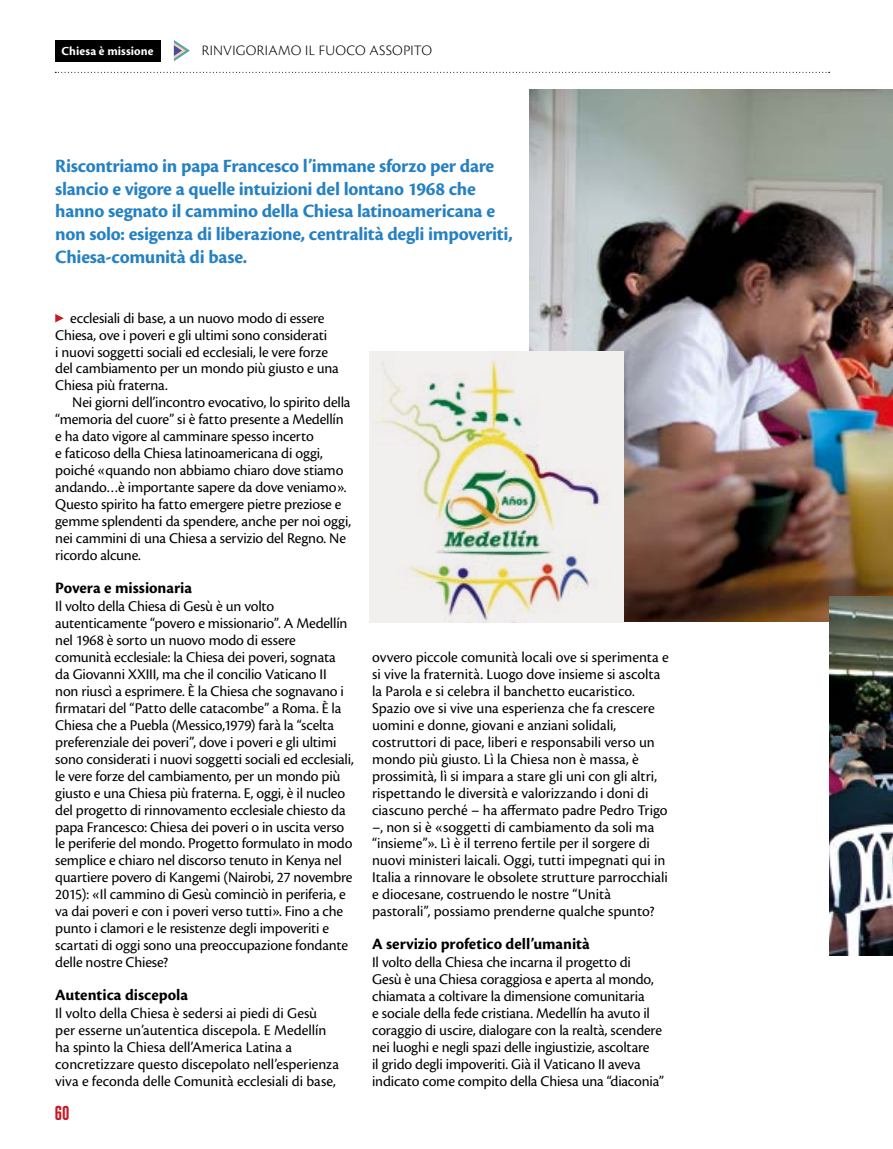
<style>
.page{position:relative;width:893px;height:1149px;background:#fff}
.page>*{position:absolute;margin:0;border:0;box-sizing:border-box;transform-origin:0 0}
.t1{font:300 20.25px "A Beckett";color:#c61a27}
.t2{font:700 19.5px/22.5px "Cronos Pro";letter-spacing:-.015em;color:#2581c4}
.t3{font:700 16.5px "Cronos Pro";color:#000}
.t4{font:15.45px/17px "Cronos Pro";letter-spacing:-.01em;color:#000}
.t5{font:300 15px "Cronos Pro";letter-spacing:.02em;color:#000}
.t6{font:700 12.75px "Cronos Pro";letter-spacing:.005em;color:#fff}
</style>
<div class="page">
<div style="left:55px;top:40px;width:106px;height:21px;background:#000"></div>
<svg style="left:174px;top:40px;width:16px;height:21px"></svg>
<svg style="left:55px;top:72px;width:775px;height:1px"></svg>
<img style="left:530px;top:89px;width:363px;height:532px">
<svg style="left:55px;top:314px;width:9px;height:8px"></svg>
<img style="left:829px;top:596px;width:64px;height:358px">
<img style="left:372px;top:351px;width:251px;height:271px">
<p class="t6" style="left:62px;top:43px;width:93px">Chiesa è missione</p>
<p class="t5" style="left:202px;top:42px;width:232px">RINVIGORIAMO IL FUOCO ASSOPITO</p>
<p class="t2" style="left:55px;top:155px;width:459px">Riscontriamo in papa Francesco l’immane sforzo per dare slancio e vigore a quelle intuizioni del lontano 1968 che hanno segnato il cammino della Chiesa latinoamericana e non solo: esigenza di liberazione, centralità degli impoveriti, Chiesa-comunità di base.</p>
<p class="t4" style="left:55px;top:309px;width:285px;text-indent:15px">ecclesiali di base, a un nuovo modo di essere Chiesa, ove i poveri e gli ultimi sono considerati<br>i nuovi soggetti sociali ed ecclesiali, le vere forze del cambiamento per un mondo più giusto e una Chiesa più fraterna.</p>
<p class="t4" style="left:55px;top:394px;width:297px;text-indent:17px">Nei giorni dell’incontro evocativo, lo spirito della “memoria del cuore” si è fatto presente a Medellín e ha dato vigore al camminare spesso incerto<br>e faticoso della Chiesa latinoamericana di oggi, poiché «quando non abbiamo chiaro dove stiamo andando…è importante sapere da dove veniamo».<br>Questo spirito ha fatto emergere pietre preziose e gemme splendenti da spendere, anche per noi oggi, nei cammini di una Chiesa a servizio del Regno. Ne ricordo alcune.</p>
<p class="t3" style="left:55px;top:577px;width:138px">Povera e missionaria</p>
<p class="t4" style="left:55px;top:597px;width:300px">Il volto della Chiesa di Gesù è un volto autenticamente “povero e missionario”. A Medellín nel 1968 è sorto un nuovo modo di essere comunità ecclesiale: la Chiesa dei poveri, sognata da Giovanni XXIII, ma che il concilio Vaticano II non riuscì a esprimere. È la Chiesa che sognavano i firmatari del “Patto delle catacombe” a Roma. È la Chiesa che a Puebla (Messico,1979) farà la “scelta preferenziale dei poveri”, dove i poveri e gli ultimi sono considerati i nuovi soggetti sociali ed ecclesiali, le vere forze del cambiamento, per un mondo più giusto e una Chiesa più fraterna. E, oggi, è il nucleo del progetto di rinnovamento ecclesiale chiesto da papa Francesco: Chiesa dei poveri o in uscita verso le periferie del mondo. Progetto formulato in modo semplice e chiaro nel discorso tenuto in Kenya nel quartiere povero di Kangemi (Nairobi, 27 novembre 2015): «Il cammino di Gesù cominciò in periferia, e va dai poveri e con i poveri verso tutti». Fino a che punto i clamori e le resistenze degli impoveriti e scartati di oggi sono una preoccupazione fondante delle nostre Chiese?</p>
<p class="t3" style="left:55px;top:984px;width:134px">Autentica discepola</p>
<p class="t4" style="left:55px;top:1004px;width:285px">Il volto della Chiesa è sedersi ai piedi di Gesù per esserne un’autentica discepola. E Medellín ha spinto la Chiesa dell’America Latina a concretizzare questo discepolato nell’esperienza viva e feconda delle Comunità ecclesiali di base,</p>
<h1 class="t1" style="left:55px;top:1100px;width:16px">60</h1>
<p class="t4" style="left:372px;top:648px;width:298px">ovvero piccole comunità locali ove si sperimenta e si vive la fraternità. Luogo dove insieme si ascolta la Parola e si celebra il banchetto eucaristico.<br>Spazio ove si vive una esperienza che fa crescere uomini e donne, giovani e anziani solidali, costruttori di pace, liberi e responsabili verso un mondo più giusto. Lì la Chiesa non è massa, è prossimità, lì si impara a stare gli uni con gli altri, rispettando le diversità e valorizzando i doni di ciascuno perché – ha affermato padre Pedro Trigo –, non si è «soggetti di cambiamento da soli ma “insieme”». Lì è il terreno fertile per il sorgere di nuovi ministeri laicali. Oggi, tutti impegnati qui in Italia a rinnovare le obsolete strutture parrocchiali e diocesane, costruendo le nostre “Unità pastorali”, possiamo prenderne qualche spunto?</p>
<p class="t3" style="left:372px;top:933px;width:219px">A servizio profetico dell’umanità</p>
<p class="t4" style="left:372px;top:953px;width:293px">Il volto della Chiesa che incarna il progetto di Gesù è una Chiesa coraggiosa e aperta al mondo, chiamata a coltivare la dimensione comunitaria<br>e sociale della fede cristiana. Medellín ha avuto il coraggio di uscire, dialogare con la realtà, scendere nei luoghi e negli spazi delle ingiustizie, ascoltare<br>il grido degli impoveriti. Già il Vaticano II aveva indicato come compito della Chiesa una “diaconia”</p>
</div>
